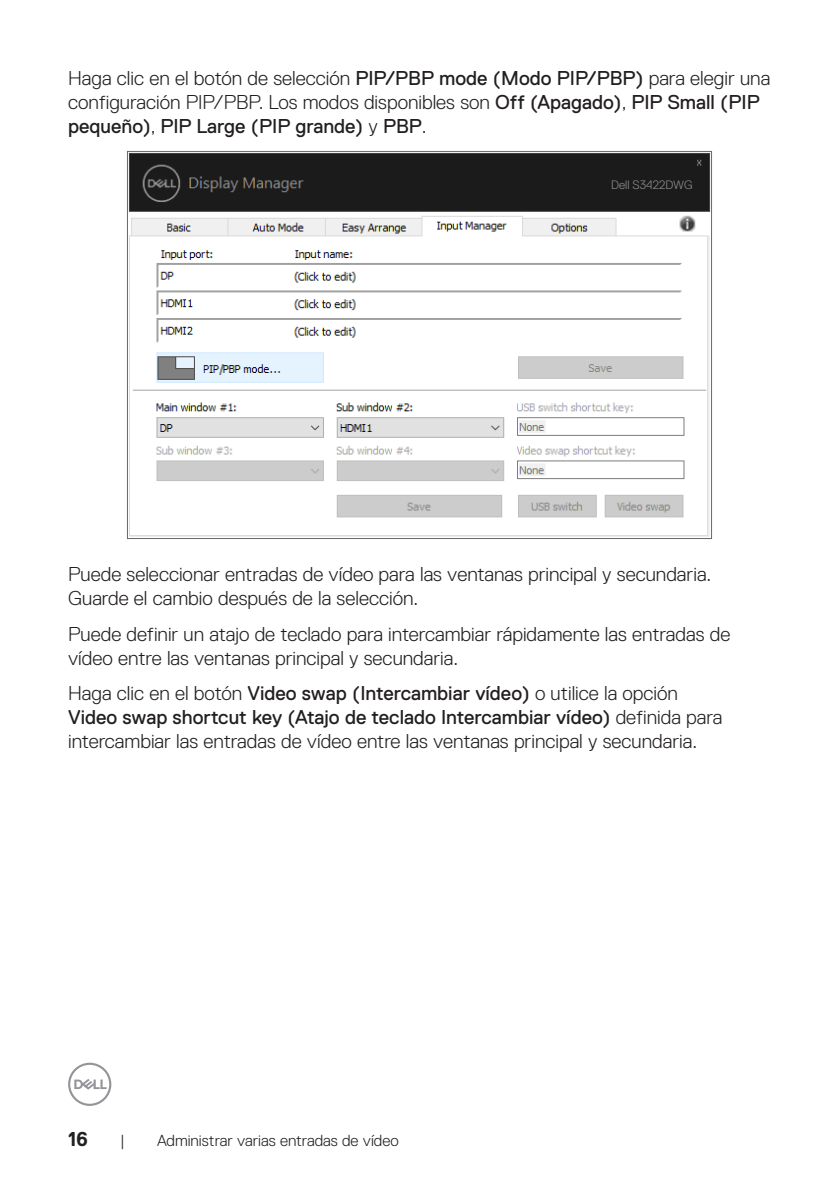
<style>
.page{position:relative;width:840px;height:1191px;background:#fff}
.page>*{position:absolute;margin:0;border:0;box-sizing:border-box;transform-origin:0 0}
.Paragraph{font:300 20px/24px "Dell Replica";color:#231f20}
.t1{font:700 20px "Dell Replica";color:#231f20}
.t2{font:300 16px "Dell Replica";color:#231f20}
.t3{font:300 12.2px "Dell Replica";color:#939393}
.s1{font-weight:400}
</style>
<div class="page">
<svg style="left:68px;top:1062px;width:43px;height:44px"></svg>
<img style="left:127px;top:151px;width:585px;height:388px">
<p class="Paragraph" style="left:68px;top:66px;width:703px">Haga clic en el botón de selección <span class="s1">PIP/PBP mode (Modo PIP/PBP)</span> para elegir una configuración PIP/PBP. Los modos disponibles son <span class="s1">Off (Apagado)</span>, <span class="s1">PIP Small (PIP pequeño)</span>, <span class="s1">PIP Large (PIP grande)</span> y <span class="s1">PBP</span>.</p>
<p class="t3" style="left:611px;top:178px;width:83px">Dell S3422DWG</p>
<p class="Paragraph" style="left:68px;top:562px;width:644px">Puede seleccionar entradas de vídeo para las ventanas principal y secundaria.<br>Guarde el cambio después de la selección.</p>
<p class="Paragraph" style="left:68px;top:622px;width:663px">Puede definir un atajo de teclado para intercambiar rápidamente las entradas de vídeo entre las ventanas principal y secundaria.</p>
<p class="Paragraph" style="left:68px;top:681px;width:655px">Haga clic en el botón <span class="s1">Video swap (Intercambiar vídeo)</span> o utilice la opción<br><span class="s1">Video swap shortcut key (Atajo de teclado Intercambiar vídeo)</span> definida para intercambiar las entradas de vídeo entre las ventanas principal y secundaria.</p>
<p class="t1" style="left:68px;top:1127px;width:21px">16</p>
<p class="t2" style="left:120px;top:1131px;width:6px">|</p>
<p class="t2" style="left:157px;top:1131px;width:243px">Administrar varias entradas de vídeo</p>
</div>
